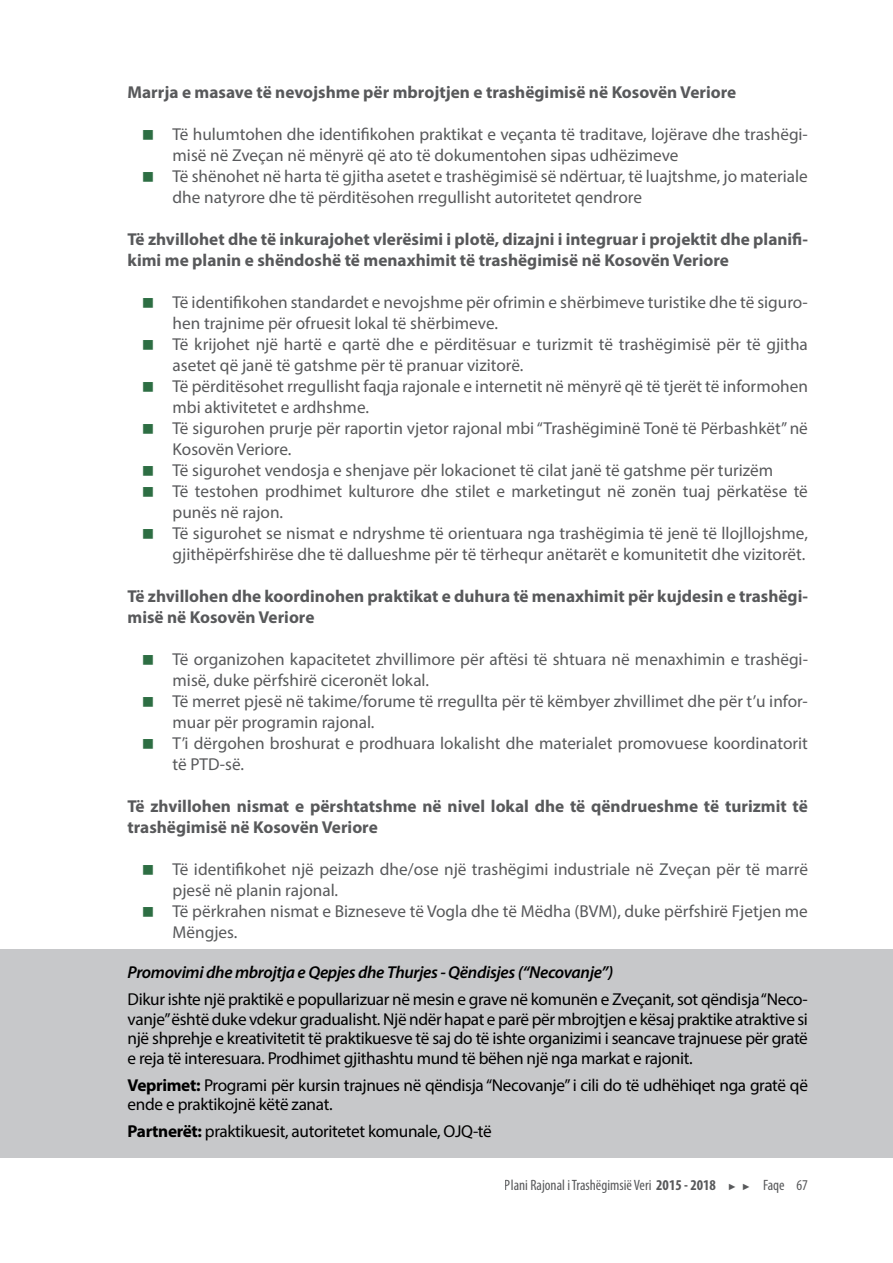
<style>
.page{position:relative;width:893px;height:1263px;background:#fff}
.page>*{position:absolute;margin:0;border:0;box-sizing:border-box;transform-origin:0 0}
.t1{font:17.25px/21px "Myriad Pro";color:#58595b}
.t2{font:17.25px/19.5px "Myriad Pro";letter-spacing:-.02em;color:#000;text-align:justify}
.t3{font:700 17.25px/21px "Myriad Pro";color:#58595b}
.t4{font:italic 600 17.25px "Myriad Pro";letter-spacing:-.02em;color:#000}
.t5{font:condensed 15px "Myriad Pro";color:#58595b}
.s1{font-weight:700}
.s2{font-family:"Arial";font-stretch:normal;font-size:9px}
</style>
<div class="page">
<div style="left:0;top:950px;width:893px;height:208px;background:#c7c8ca"></div>
<p class="t3" style="left:128px;top:81px;width:610px">Marrja e masave të nevojshme për mbrojtjen e trashëgimisë në Kosovën Veriore</p>
<p class="t1" style="left:173px;top:123px;width:637px">Të hulumtohen dhe identifikohen praktikat e veçanta të traditave, lojërave dhe trashëgi&shy;misë në Zveçan në mënyrë që ato të dokumentohen sipas udhëzimeve<br>Të shënohet në harta të gjitha asetet e trashëgimisë së ndërtuar, të luajtshme, jo materiale dhe natyrore dhe të përditësohen rregullisht autoritetet qendrore</p>
<p class="t3" style="left:128px;top:228px;width:682px">Të zhvillohet dhe të inkurajohet vlerësimi i plotë, dizajni i integruar i projektit dhe planifi&shy;kimi me planin e shëndoshë të menaxhimit të trashëgimisë në Kosovën Veriore</p>
<p class="t1" style="left:173px;top:291px;width:637px">Të identifikohen standardet e nevojshme për ofrimin e shërbimeve turistike dhe të siguro&shy;hen trajnime për ofruesit lokal të shërbimeve.<br>Të krijohet një hartë e qartë dhe e përditësuar e turizmit të trashëgimisë për të gjitha asetet që janë të gatshme për të pranuar vizitorë.<br>Të përditësohet rregullisht faqja rajonale e internetit në mënyrë që të tjerët të informohen mbi aktivitetet e ardhshme.<br>Të sigurohen prurje për raportin vjetor rajonal mbi “Trashëgiminë Tonë të Përbashkët” në Kosovën Veriore.<br>Të sigurohet vendosja e shenjave për lokacionet të cilat janë të gatshme për turizëm<br>Të testohen prodhimet kulturore dhe stilet e marketingut në zonën tuaj përkatëse të punës në rajon.<br>Të sigurohet se nismat e ndryshme të orientuara nga trashëgimia të jenë të llojllojshme, gjithëpërfshirëse dhe të dallueshme për të tërhequr anëtarët e komunitetit dhe vizitorët.</p>
<p class="t3" style="left:128px;top:585px;width:682px">Të zhvillohen dhe koordinohen praktikat e duhura të menaxhimit për kujdesin e trashëgi&shy;misë në Kosovën Veriore</p>
<p class="t1" style="left:173px;top:648px;width:637px">Të organizohen kapacitetet zhvillimore për aftësi të shtuara në menaxhimin e trashëgi&shy;misë, duke përfshirë ciceronët lokal.<br>Të merret pjesë në takime/forume të rregullta për të këmbyer zhvillimet dhe për t’u infor&shy;muar për programin rajonal.<br>T’i dërgohen broshurat e prodhuara lokalisht dhe materialet promovuese koordinatorit të PTD-së.</p>
<p class="t3" style="left:128px;top:795px;width:682px">Të zhvillohen nismat e përshtatshme në nivel lokal dhe të qëndrueshme të turizmit të trashëgimisë në Kosovën Veriore</p>
<p class="t1" style="left:173px;top:858px;width:637px">Të identifikohet një peizazh dhe/ose një trashëgimi industriale në Zveçan për të marrë pjesë në planin rajonal.<br>Të përkrahen nismat e Bizneseve të Vogla dhe të Mëdha (BVM), duke përfshirë Fjetjen me Mëngjes.</p>
<p class="t4" style="left:128px;top:962px;width:487px">Promovimi dhe mbrojtja e Qepjes dhe Thurjes - Qëndisjes (“Necovanje”)</p>
<p class="t2" style="left:128px;top:989px;width:682px">Dikur ishte një praktikë e popullarizuar në mesin e grave në komunën e Zveçanit, sot qëndisja “Neco&shy;vanje” është duke vdekur gradualisht. Një ndër hapat e parë për mbrojtjen e kësaj praktike atraktive si një shprehje e kreativitetit të praktikuesve të saj do të ishte organizimi i seancave trajnuese për gratë e reja të interesuara. Prodhimet gjithashtu mund të bëhen një nga markat e rajonit.</p>
<p class="t2" style="left:128px;top:1075px;width:682px"><span class="s1">Veprimet:</span> Programi për kursin trajnues në qëndisja “Necovanje” i cili do të udhëhiqet nga gratë që ende e praktikojnë këtë zanat.</p>
<p class="t2" style="left:128px;top:1121px;width:366px"><span class="s1">Partnerët:</span> praktikuesit, autoritetet komunale, OJQ-të</p>
<p class="t5" style="left:505px;top:1176px;width:305px">Plani Rajonal i Trashëgimsië Veri <span class="s1">2015 - 2018</span> <span class="s2">► ►</span> Faqe 67</p>
</div>
